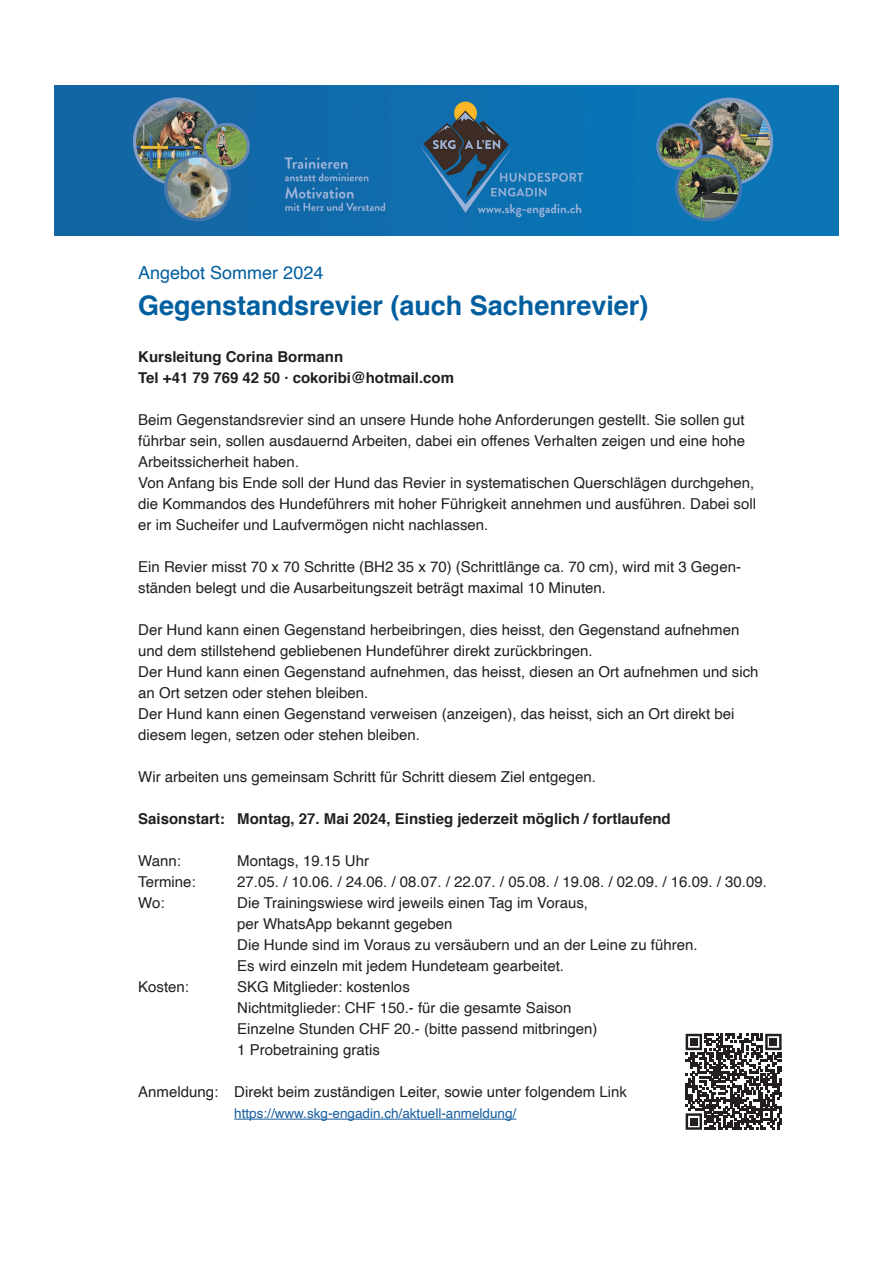
<style>
.page{position:relative;width:893px;height:1263px;background:#fff}
.page>*{position:absolute;margin:0;border:0;box-sizing:border-box;transform-origin:0 0}
.t1{font:700 27px "Helvetica";color:#015fa0}
.t2{font:18px "Helvetica";color:#015fa0}
.t3{font:15px/21px "Helvetica";color:#231f20}
.t4{font:700 15px/21px "Helvetica";color:#231f20}
.t5{font:13.5px "Helvetica";color:#175d9e}
</style>
<div class="page">
<img style="left:54px;top:85px;width:785px;height:151px">
<hr style="left:234px;top:1119px;width:282px;height:1px;background:#175d9e">
<svg style="left:686px;top:1034px;width:96px;height:96px"></svg>
<div style="left:690px;top:1038px;width:7px;height:7px;background:#231f20"></div>
<div style="left:770px;top:1038px;width:7px;height:7px;background:#231f20"></div>
<div style="left:690px;top:1118px;width:7px;height:7px;background:#231f20"></div>
<p class="t2" style="left:138px;top:259px;width:187px">Angebot Sommer 2024</p>
<h1 class="t1" style="left:138px;top:284px;width:512px">Gegenstandsrevier (auch Sachenrevier)</h1>
<p class="t4" style="left:138px;top:346px;width:317px">Kursleitung Corina Bormann<br>Tel +41 79 769 42 50 · cokoribi@hotmail.com</p>
<p class="t3" style="left:138px;top:410px;width:619px">Beim Gegenstandsrevier sind an unsere Hunde hohe Anforderungen gestellt. Sie sollen gut führbar sein, sollen ausdauernd Arbeiten, dabei ein offenes Verhalten zeigen und eine hohe Arbeitssicherheit haben.<br>Von Anfang bis Ende soll der Hund das Revier in systematischen Querschlägen durchgehen, die Kommandos des Hundeführers mit hoher Führigkeit annehmen und ausführen. Dabei soll er im Sucheifer und Laufvermögen nicht nachlassen.</p>
<p class="t3" style="left:138px;top:557px;width:604px">Ein Revier misst 70 x 70 Schritte (BH2 35 x 70) (Schrittlänge ca. 70 cm), wird mit 3 Gegen&shy;ständen belegt und die Ausarbeitungszeit beträgt maximal 10 Minuten.</p>
<p class="t3" style="left:138px;top:620px;width:622px">Der Hund kann einen Gegenstand herbeibringen, dies heisst, den Gegenstand aufnehmen und dem stillstehend gebliebenen Hundeführer direkt zurückbringen.<br>Der Hund kann einen Gegenstand aufnehmen, das heisst, diesen an Ort aufnehmen und sich an Ort setzen oder stehen bleiben.<br>Der Hund kann einen Gegenstand verweisen (anzeigen), das heisst, sich an Ort direkt bei diesem legen, setzen oder stehen bleiben.</p>
<p class="t3" style="left:138px;top:767px;width:459px">Wir arbeiten uns gemeinsam Schritt für Schritt diesem Ziel entgegen.</p>
<p class="t4" style="left:138px;top:808px;width:534px">Saisonstart: Montag, 27. Mai 2024, Einstieg jederzeit möglich / fortlaufend</p>
<p class="t3" style="left:138px;top:851px;width:44px">Wann:</p>
<p class="t3" style="left:237px;top:851px;width:133px">Montags, 19.15 Uhr</p>
<p class="t3" style="left:138px;top:872px;width:59px">Termine:</p>
<p class="t3" style="left:237px;top:872px;width:531px">27.05. / 10.06. / 24.06. / 08.07. / 22.07. / 05.08. / 19.08. / 02.09. / 16.09. / 30.09.</p>
<p class="t3" style="left:138px;top:893px;width:28px">Wo:</p>
<p class="t3" style="left:237px;top:893px;width:462px">Die Trainingswiese wird jeweils einen Tag im Voraus,<br>per WhatsApp bekannt gegeben<br>Die Hunde sind im Voraus zu versäubern und an der Leine zu führen.<br>Es wird einzeln mit jedem Hundeteam gearbeitet.</p>
<p class="t3" style="left:138px;top:977px;width:52px">Kosten:</p>
<p class="t3" style="left:237px;top:977px;width:362px">SKG Mitglieder: kostenlos<br>Nichtmitglieder: CHF 150.- für die gesamte Saison Einzelne Stunden CHF 20.- (bitte passend mitbringen)<br>1 Probetraining gratis</p>
<p class="t3" style="left:138px;top:1082px;width:490px">Anmeldung: Direkt beim zuständigen Leiter, sowie unter folgendem Link</p>
<p class="t5" style="left:234px;top:1103px;width:284px">https://www.skg-engadin.ch/aktuell-anmeldung/</p>
</div>
